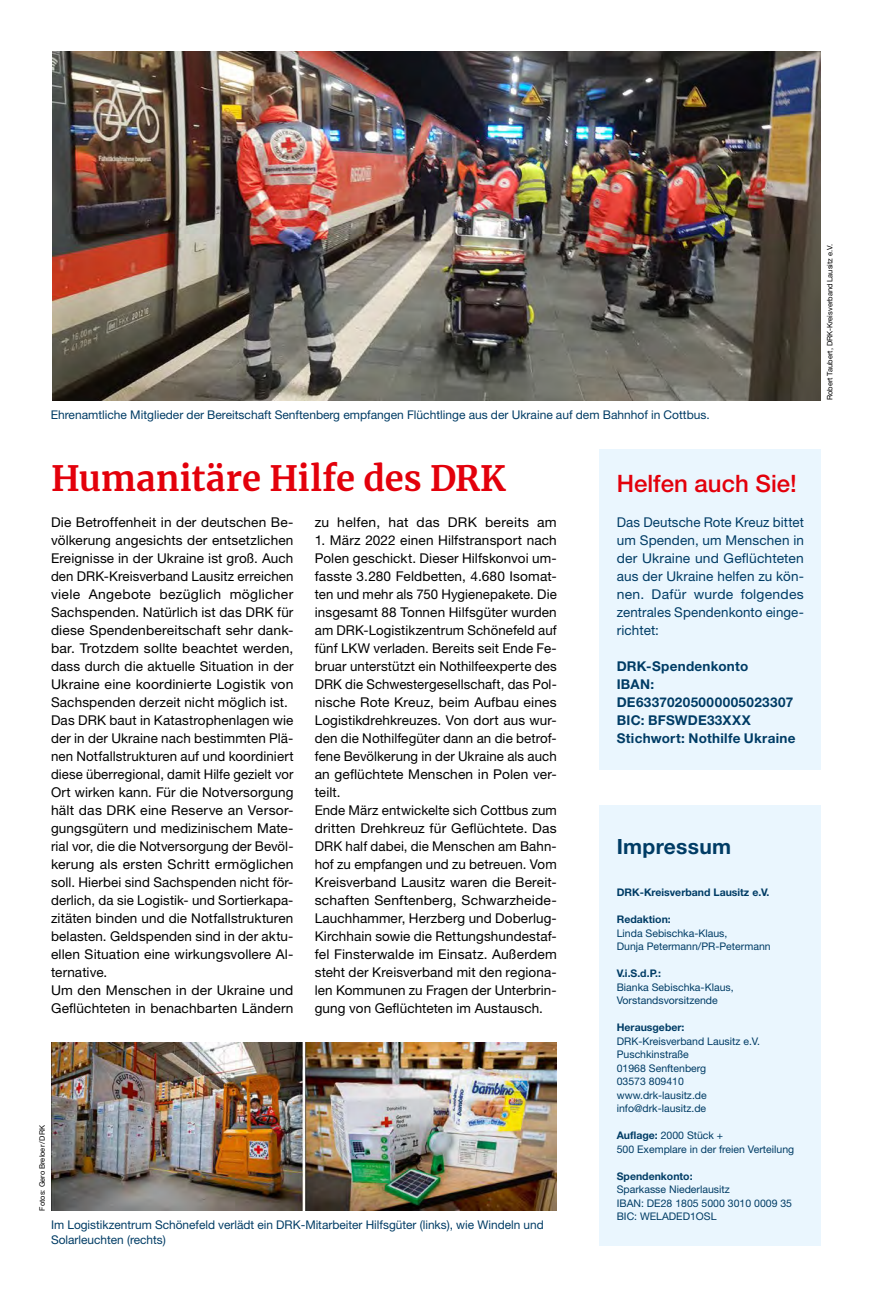
<style>
.page{position:relative;width:872px;height:1297px;background:#fff}
.page>*{position:absolute;margin:0;border:0;box-sizing:border-box;transform-origin:0 0}
.MGB_Headline_23{font:700 34.5px "Merriweather";letter-spacing:.005em;color:#e3000b}
.MGB_Headline3{font:500 24px "Helvetica Neue LT Pro";color:#e3000b}
.t1{font:700 21px "Helvetica Neue LT Pro";letter-spacing:.015em;color:#003c65}
.MGB_Copy{font:13.5px/18px "Helvetica Neue LT Pro";letter-spacing:.01em;color:#000;text-align:justify}
.MGB_Copy-2{font:13.5px/18px "Helvetica Neue LT Pro";letter-spacing:.01em;color:#003c65;text-align:justify}
.MGB_Info{font:700 13.5px/18px "Helvetica Neue LT Pro";letter-spacing:.02em;color:#003c65}
.MGB_BU{font:12px/15px "Helvetica Neue LT Pro";color:#003c65}
.MGB_Impressum{font:10.5px/13.5px "Helvetica Neue LT Pro";color:#003c65}
.MGB_Impressum-2{font:700 10.5px "Helvetica Neue LT Pro";color:#003c65}
.MGB_Fotocredits{font:7.5px "Helvetica Neue LT Pro";color:#000}
.s1{font-weight:700}
</style>
<div class="page">
<div style="left:599px;top:806px;width:222px;height:440px;background:#eaf6fe"></div>
<img style="left:51px;top:1042px;width:506px;height:169px">
<div style="left:600px;top:449px;width:221px;height:321px;background:#eaf6fe"></div>
<img style="left:53px;top:51px;width:768px;height:349px">
<p class="MGB_BU" style="left:51px;top:406px;width:660px">Ehrenamtliche Mitglieder der Bereitschaft Senftenberg empfangen Flüchtlinge aus der Ukraine auf dem Bahnhof in Cottbus.</p>
<p class="MGB_Headline_23" style="left:51px;top:454px;width:456px">Humanitäre Hilfe des DRK</p>
<p class="MGB_Copy" style="left:315px;top:512px;width:243px">zu helfen, hat das DRK bereits am</p>
<p class="MGB_Copy" style="left:315px;top:530px;width:243px">1. März 2022 einen Hilfstransport nach Polen geschickt. Dieser Hilfskonvoi um&shy;fasste 3.280 Feldbetten, 4.680 Isomat&shy;ten und mehr als 750 Hygienepakete. Die insgesamt 88 Tonnen Hilfsgüter wurden am DRK-Logistikzentrum Schönefeld auf fünf LKW verladen. Bereits seit Ende Fe&shy;bruar unterstützt ein Nothilfeexperte des DRK die Schwestergesellschaft, das Pol&shy;nische Rote Kreuz, beim Aufbau eines Logistikdrehkreuzes. Von dort aus wur&shy;den die Nothilfegüter dann an die betrof&shy;fene Bevölkerung in der Ukraine als auch an geflüchtete Menschen in Polen ver&shy;teilt.</p>
<p class="MGB_Copy" style="left:315px;top:800px;width:243px">Ende März entwickelte sich Cottbus zum dritten Drehkreuz für Geflüchtete. Das DRK half dabei, die Menschen am Bahn&shy;hof zu empfangen und zu betreuen. Vom Kreisverband Lausitz waren die Bereit&shy;schaften Senftenberg, Schwarzheide-Lauchhammer, Herzberg und Doberlug-Kirchhain sowie die Rettungshundestaf&shy;fel Finsterwalde im Einsatz. Außerdem steht der Kreisverband mit den regiona&shy;len Kommunen zu Fragen der Unterbrin&shy;gung von Geflüchteten im Austausch.</p>
<p class="MGB_Copy" style="left:51px;top:512px;width:244px">Die Betroffenheit in der deutschen Be&shy;völkerung angesichts der entsetzlichen Ereignisse in der Ukraine ist groß. Auch den DRK-Kreisverband Lausitz erreichen viele Angebote bezüglich möglicher Sachspenden. Natürlich ist das DRK für diese Spendenbereitschaft sehr dank&shy;bar. Trotzdem sollte beachtet werden, dass durch die aktuelle Situation in der Ukraine eine koordinierte Logistik von Sachspenden derzeit nicht möglich ist.</p>
<p class="MGB_Copy" style="left:51px;top:710px;width:244px">Das DRK baut in Katastrophenlagen wie der in der Ukraine nach bestimmten Plä&shy;nen Notfallstrukturen auf und koordiniert diese überregional, damit Hilfe gezielt vor Ort wirken kann. Für die Notversorgung hält das DRK eine Reserve an Versor&shy;gungsgütern und medizinischem Mate&shy;rial vor, die die Notversorgung der Bevöl&shy;kerung als ersten Schritt ermöglichen soll. Hierbei sind Sachspenden nicht för&shy;derlich, da sie Logistik- und Sortierkapa&shy;zitäten binden und die Notfallstrukturen belasten. Geldspenden sind in der aktu&shy;ellen Situation eine wirkungsvollere Al&shy;ternative.</p>
<p class="MGB_Copy" style="left:51px;top:980px;width:244px">Um den Menschen in der Ukraine und<br>Geflüchteten in benachbarten Ländern</p>
<p class="MGB_Fotocredits" style="left:38px;top:1211px;width:87px;rotate:-90deg">Fotos: Gero Breloer/DRK</p>
<p class="MGB_BU" style="left:51px;top:1216px;width:494px">Im Logistikzentrum Schönefeld verlädt ein DRK-Mitarbeiter Hilfsgüter (links), wie Windeln und<br>Solarleuchten (rechts)</p>
<p class="MGB_Headline3" style="left:617px;top:469px;width:182px">Helfen auch Sie!</p>
<p class="MGB_Copy-2" style="left:617px;top:512px;width:189px">Das Deutsche Rote Kreuz bittet um Spenden, um Menschen in der Ukraine und Geflüchteten aus der Ukraine helfen zu kön&shy;nen. Dafür wurde folgendes zentrales Spendenkonto einge&shy;richtet:</p>
<p class="MGB_Info" style="left:617px;top:656px;width:133px">DRK-Spendenkonto</p>
<p class="MGB_Info" style="left:617px;top:674px;width:178px">IBAN:<br>DE63370205000005023307</p>
<p class="MGB_Info" style="left:617px;top:710px;width:136px">BIC: BFSWDE33XXX</p>
<p class="MGB_Info" style="left:617px;top:728px;width:180px">Stichwort: Nothilfe Ukraine</p>
<p class="t1" style="left:617px;top:834px;width:116px">Impressum</p>
<p class="MGB_Impressum-2" style="left:617px;top:886px;width:154px">DRK-Kreisverband Lausitz e.V.</p>
<p class="MGB_Impressum-2" style="left:617px;top:913px;width:56px">Redaktion:</p>
<p class="MGB_Impressum" style="left:617px;top:926px;width:155px">Linda Sebischka-Klaus,<br>Dunja Petermann/PR-Petermann</p>
<p class="MGB_Impressum-2" style="left:617px;top:967px;width:46px">V.i.S.d.P.:</p>
<p class="MGB_Impressum" style="left:617px;top:980px;width:118px">Bianka Sebischka-Klaus,<br>Vorstandsvorsitzende</p>
<p class="MGB_Impressum-2" style="left:617px;top:1021px;width:69px">Herausgeber:</p>
<p class="MGB_Impressum" style="left:617px;top:1034px;width:145px">DRK-Kreisverband Lausitz e.V.</p>
<p class="MGB_Impressum" style="left:617px;top:1047px;width:74px">Puschkinstraße</p>
<p class="MGB_Impressum" style="left:617px;top:1061px;width:91px">01968 Senftenberg</p>
<p class="MGB_Impressum" style="left:617px;top:1074px;width:69px">03573 809410</p>
<p class="MGB_Impressum" style="left:617px;top:1088px;width:91px">www.drk-lausitz.de</p>
<p class="MGB_Impressum" style="left:617px;top:1101px;width:91px">info@drk-lausitz.de</p>
<p class="MGB_Impressum" style="left:617px;top:1128px;width:179px"><span class="s1">Auflage:</span> 2000 Stück +<br>500 Exemplare in der freien Verteilung</p>
<p class="MGB_Impressum-2" style="left:617px;top:1169px;width:77px">Spendenkonto:</p>
<p class="MGB_Impressum" style="left:617px;top:1182px;width:114px">Sparkasse Niederlausitz</p>
<p class="MGB_Impressum" style="left:617px;top:1196px;width:177px">IBAN: DE28 1805 5000 3010 0009 35</p>
<p class="MGB_Impressum" style="left:617px;top:1209px;width:101px">BIC: WELADED1OSL</p>
<p class="MGB_Fotocredits" style="left:825px;top:400px;width:158px;rotate:-90deg">Robert Taubert, DRK-Kreisverband Lausitz e.V.</p>
</div>
